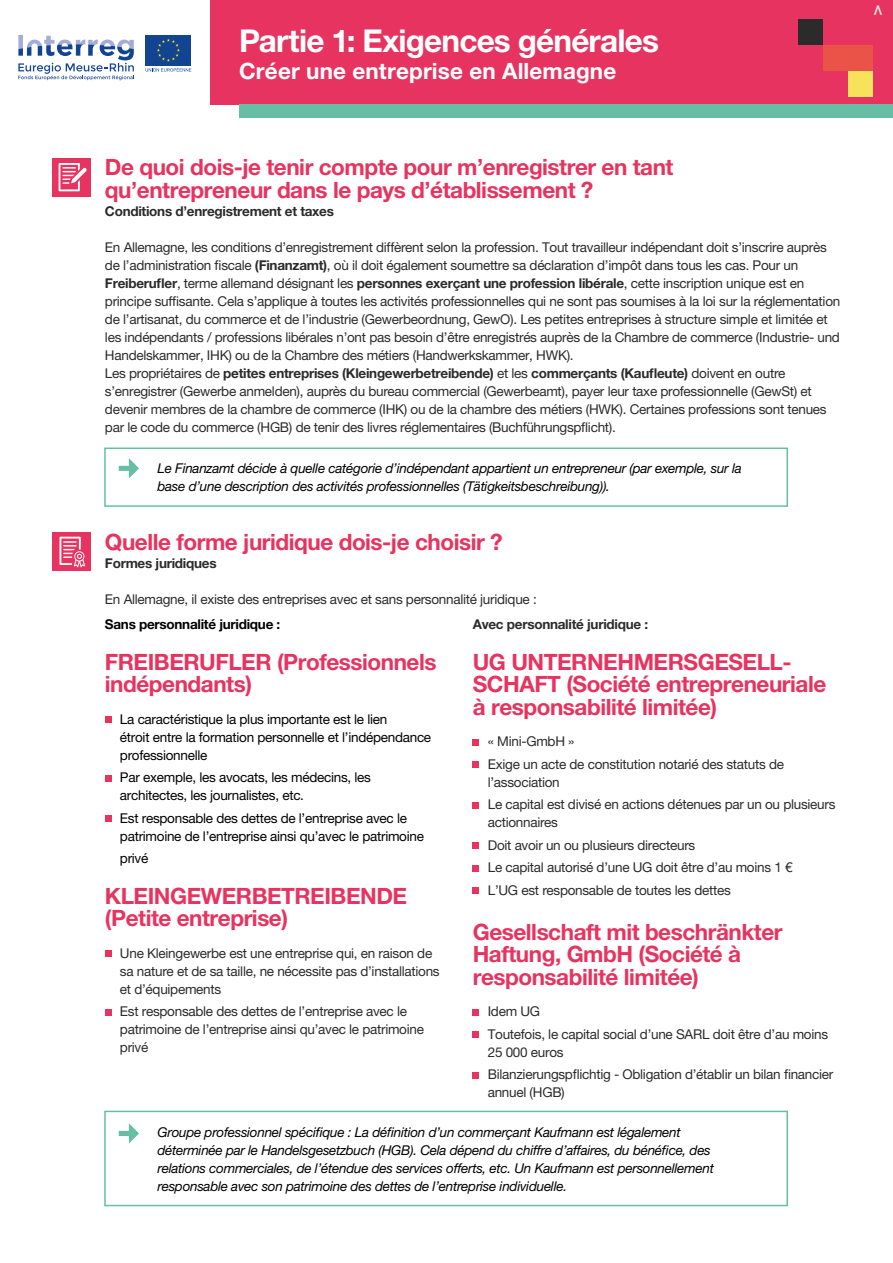
<style>
.page{position:relative;width:893px;height:1263px;background:#fff}
.page>*{position:absolute;margin:0;border:0;box-sizing:border-box;transform-origin:0 0}
.t1{font:31.5px "Helvetica Neue LT 75 Bd";letter-spacing:-.025em;color:#fff}
.t2{font:24px "Arial Narrow";color:#e9e9e9}
.t3{font:22.5px/22.5px "Helvetica Neue LT 75 Bd";letter-spacing:-.02em;color:#e7335f}
.t4{font:22.5px "Helvetica Neue LT 75 Bd";letter-spacing:.005em;color:#fff}
.t5{font:13.5px/18px "Helvetica Neue LT 55 Rm";letter-spacing:-.02em;color:#2b2b2b}
.t6{font:13.5px/18px "Helvetica Neue LT 56 It";letter-spacing:-.02em;color:#000}
.t7{font:13.5px "Helvetica Neue LT 55 Rm";letter-spacing:-.02em;color:#000}
.t8{font:13.5px "Helvetica Neue LT 75 Bd";letter-spacing:-.02em;color:#2b2b2b}
.t9{font:13.5px "Helvetica Neue LT 75 Bd";letter-spacing:-.02em;color:#000}
.s1{font-family:"Helvetica Neue LT 75 Bd"}
</style>
<div class="page">
<div style="left:210px;top:0;width:683px;height:105px;background:#e7335f"></div>
<div style="left:239px;top:105px;width:654px;height:13px;background:#66bea4"></div>
<div style="left:798px;top:19px;width:25px;height:26px;background:#2b2b2b"></div>
<div style="left:848px;top:71px;width:25px;height:25px;background:#f7e25c"></div>
<div style="left:823px;top:45px;width:49px;height:26px;background:#ea5348"></div>
<div style="left:104px;top:447px;width:684px;height:60px;border:2px solid #66bea4"></div>
<div style="left:104px;top:1111px;width:684px;height:95px;border:2px solid #66bea4"></div>
<div style="left:105px;top:716px;width:6px;height:7px;background:#e7335f"></div>
<svg style="left:105px;top:775px;width:6px;height:6px"></svg>
<div style="left:105px;top:815px;width:6px;height:7px;background:#e7335f"></div>
<div style="left:105px;top:950px;width:6px;height:7px;background:#e7335f"></div>
<svg style="left:105px;top:1009px;width:6px;height:6px"></svg>
<svg style="left:473px;top:739px;width:6px;height:6px"></svg>
<div style="left:473px;top:761px;width:6px;height:7px;background:#e7335f"></div>
<svg style="left:473px;top:802px;width:6px;height:6px"></svg>
<div style="left:473px;top:842px;width:6px;height:7px;background:#e7335f"></div>
<svg style="left:473px;top:865px;width:6px;height:6px"></svg>
<div style="left:473px;top:887px;width:6px;height:7px;background:#e7335f"></div>
<svg style="left:473px;top:1009px;width:6px;height:6px"></svg>
<div style="left:473px;top:1031px;width:6px;height:7px;background:#e7335f"></div>
<svg style="left:473px;top:1072px;width:6px;height:6px"></svg>
<div style="left:52px;top:158px;width:39px;height:38px;background:#e7335f"></div>
<svg style="left:59px;top:163px;width:28px;height:28px"></svg>
<div style="left:52px;top:532px;width:39px;height:39px;background:#e7335f"></div>
<svg style="left:60px;top:537px;width:25px;height:30px"></svg>
<svg style="left:119px;top:458px;width:20px;height:20px"></svg>
<svg style="left:119px;top:1123px;width:20px;height:20px"></svg>
<div style="left:145px;top:35px;width:46px;height:31px;background:#124492"></div>
<svg style="left:157px;top:39px;width:23px;height:23px"></svg>
<svg style="left:146px;top:68px;width:45px;height:4px"></svg>
<svg style="left:18px;top:35px;width:116px;height:45px"></svg>
<p class="t1" style="left:239px;top:21px;width:421px">Partie 1: Exigences générales</p>
<p class="t4" style="left:239px;top:57px;width:379px">Créer une entreprise en Allemagne</p>
<p class="t3" style="left:105px;top:155px;width:570px">De quoi dois-je tenir compte pour m’enregistrer en tant qu’entrepreneur dans le pays d’établissement ?</p>
<p class="t8" style="left:105px;top:202px;width:231px">Conditions d’enregistrement et taxes</p>
<p class="t5" style="left:105px;top:238px;width:737px">En Allemagne, les conditions d’enregistrement diffèrent selon la profession. Tout travailleur indépendant doit s’inscrire auprès de l’administration fiscale <span class="s1">(Finanzamt)</span>, où il doit également soumettre sa déclaration d’impôt dans tous les cas. Pour un <span class="s1">Freiberufler</span>, terme allemand désignant les <span class="s1">personnes exerçant une profession libérale</span>, cette inscription unique est en principe suffisante. Cela s’applique à toutes les activités professionnelles qui ne sont pas soumises à la loi sur la réglementation de l’artisanat, du commerce et de l’industrie (Gewerbeordnung, GewO). Les petites entreprises à structure simple et limitée et les indépendants / professions libérales n’ont pas besoin d’être enregistrés auprès de la Chambre de commerce (Industrie- und Handelskammer, IHK) ou de la Chambre des métiers (Handwerkskammer, HWK).</p>
<p class="t5" style="left:105px;top:364px;width:723px">Les propriétaires de <span class="s1">petites entreprises (Kleingewerbetreibende)</span> et les <span class="s1">commerçants (Kaufleute)</span> doivent en outre s’enregistrer (Gewerbe anmelden), auprès du bureau commercial (Gewerbeamt), payer leur taxe professionnelle (GewSt) et devenir membres de la chambre de commerce (IHK) ou de la chambre des métiers (HWK). Certaines professions sont tenues par le code du commerce (HGB) de tenir des livres réglementaires (Buchführungspflicht).</p>
<p class="t6" style="left:158px;top:459px;width:586px">Le Finanzamt décide à quelle catégorie d’indépendant appartient un entrepreneur (par exemple, sur la base d’une description des activités professionnelles (Tätigkeitsbeschreibung)).</p>
<p class="t3" style="left:105px;top:530px;width:399px">Quelle forme juridique dois-je choisir ?</p>
<p class="t8" style="left:105px;top:555px;width:113px">Formes juridiques</p>
<p class="t5" style="left:105px;top:590px;width:433px">En Allemagne, il existe des entreprises avec et sans personnalité juridique :</p>
<p class="t9" style="left:105px;top:616px;width:177px">Sans personnalité juridique :</p>
<p class="t3" style="left:105px;top:650px;width:333px">FREIBERUFLER (Professionnels indépendants)</p>
<p class="t7" style="left:120px;top:711px;width:269px">La caractéristique la plus importante est le lien</p>
<p class="t7" style="left:120px;top:729px;width:313px">étroit entre la formation personnelle et l’indépendance</p>
<p class="t7" style="left:120px;top:747px;width:89px">professionnelle</p>
<p class="t7" style="left:120px;top:769px;width:252px">Par exemple, les avocats, les médecins, les</p>
<p class="t7" style="left:120px;top:787px;width:186px">architectes, les journalistes, etc.</p>
<p class="t7" style="left:120px;top:810px;width:289px">Est responsable des dettes de l’entreprise avec le</p>
<p class="t7" style="left:120px;top:828px;width:306px">patrimoine de l’entreprise ainsi qu’avec le patrimoine</p>
<p class="t7" style="left:120px;top:850px;width:30px">privé</p>
<p class="t3" style="left:105px;top:884px;width:304px">KLEINGEWERBETREIBENDE (Petite entreprise)</p>
<p class="t5" style="left:120px;top:944px;width:314px">Une Kleingewerbe est une entreprise qui, en raison de</p>
<p class="t5" style="left:120px;top:962px;width:321px">sa nature et de sa taille, ne nécessite pas d’installations</p>
<p class="t5" style="left:120px;top:980px;width:103px">et d’équipements</p>
<p class="t5" style="left:120px;top:1002px;width:289px">Est responsable des dettes de l’entreprise avec le</p>
<p class="t5" style="left:120px;top:1020px;width:306px">patrimoine de l’entreprise ainsi qu’avec le patrimoine</p>
<p class="t5" style="left:120px;top:1038px;width:30px">privé</p>
<p class="t8" style="left:473px;top:616px;width:177px">Avec personnalité juridique :</p>
<p class="t3" style="left:473px;top:650px;width:355px">UG UNTERNEHMERSGESELL-<br>SCHAFT (Société entrepreneuriale à responsabilité limitée)</p>
<p class="t5" style="left:488px;top:732px;width:88px">« Mini-GmbH »</p>
<p class="t5" style="left:488px;top:755px;width:298px">Exige un acte de constitution notarié des statuts de</p>
<p class="t5" style="left:488px;top:773px;width:74px">l’association</p>
<p class="t5" style="left:488px;top:795px;width:349px">Le capital est divisé en actions détenues par un ou plusieurs</p>
<p class="t5" style="left:488px;top:813px;width:72px">actionnaires</p>
<p class="t5" style="left:488px;top:836px;width:209px">Doit avoir un ou plusieurs directeurs</p>
<p class="t5" style="left:488px;top:858px;width:306px">Le capital autorisé d’une UG doit être d’au moins 1 €</p>
<p class="t5" style="left:488px;top:881px;width:244px">L’UG est responsable de toutes les dettes</p>
<p class="t3" style="left:473px;top:920px;width:311px">Gesellschaft mit beschränkter<br>Haftung, GmbH (Société à responsabilité limitée)</p>
<p class="t5" style="left:488px;top:1002px;width:54px">Idem UG</p>
<p class="t5" style="left:488px;top:1025px;width:342px">Toutefois, le capital social d’une SARL doit être d’au moins</p>
<p class="t5" style="left:488px;top:1043px;width:77px">25 000 euros</p>
<p class="t5" style="left:488px;top:1065px;width:347px">Bilanzierungspflichtig - Obligation d’établir un bilan financier</p>
<p class="t5" style="left:488px;top:1083px;width:79px">annuel (HGB)</p>
<p class="t6" style="left:158px;top:1122px;width:558px">Groupe professionnel spécifique : La définition d’un commerçant Kaufmann est légalement déterminée par le Handelsgesetzbuch (HGB). Cela dépend du chiffre d’affaires, du bénéfice, des relations commerciales, de l’étendue des services offerts, etc. Un Kaufmann est personnellement responsable avec son patrimoine des dettes de l’entreprise individuelle.</p>
<h2 class="t2" style="left:873px;top:-3px;width:11px">^</h2>
</div>
